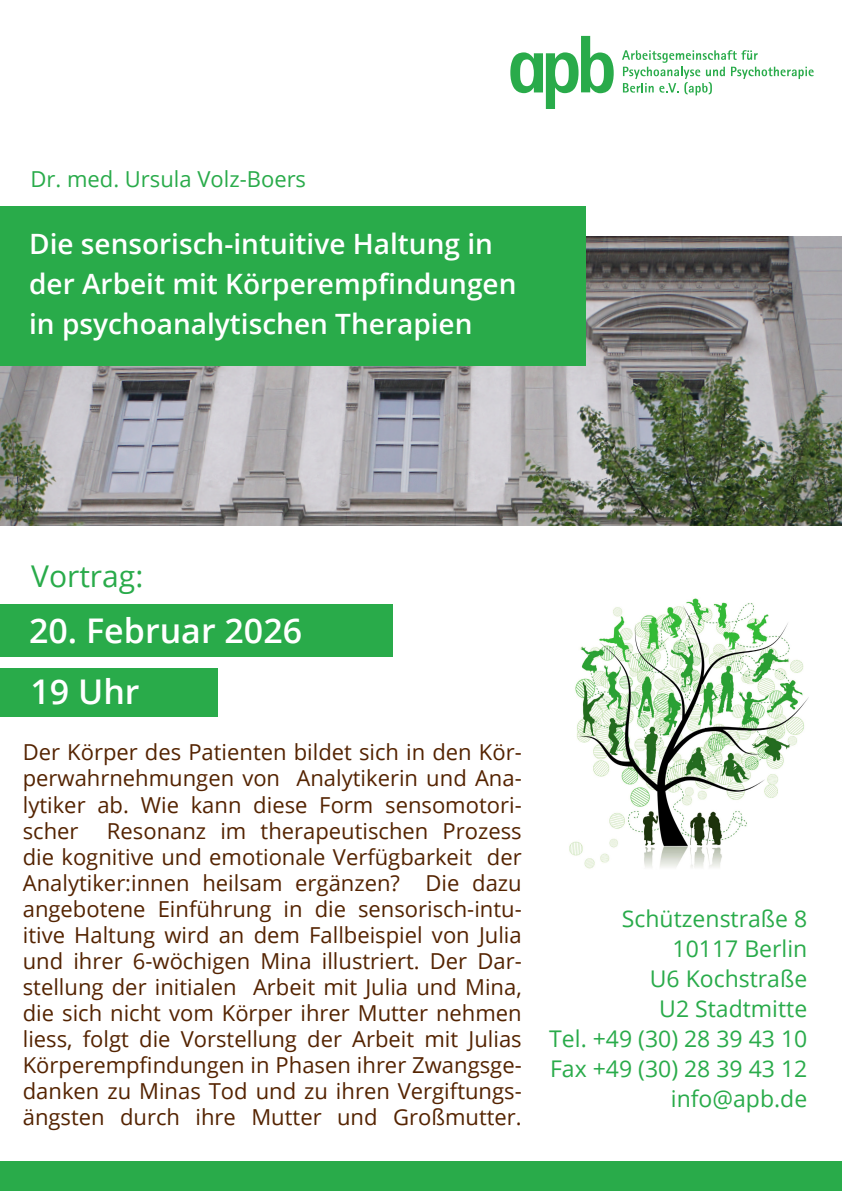
<style>
.page{position:relative;width:842px;height:1191px;background:#fff}
.page>*{position:absolute;margin:0;border:0;box-sizing:border-box;transform-origin:0 0}
.t1{font:600 34px "Open Sans";color:#fff}
.t2{font:30px "Open Sans";color:#29ab4a}
.t3{font:600 28px/40px "Open Sans";color:#fff}
.t4{font:23px "Open Sans";color:#29ab4a}
.t5{font:22px/26px "Open Sans";color:#542300;text-align:justify}
.t6{font:22px "Open Sans";color:#29ab4a}
</style>
<div class="page">
<div style="left:0;top:667px;width:217px;height:49px;background:#29ab4a"></div>
<svg style="left:510px;top:36px;width:104px;height:72px"></svg>
<svg style="left:622px;top:50px;width:192px;height:45px"></svg>
<img style="left:0;top:236px;width:842px;height:289px">
<div style="left:0;top:206px;width:585px;height:160px;background:#29ab4a"></div>
<img style="left:569px;top:598px;width:240px;height:271px">
<div style="left:0;top:1161px;width:842px;height:30px;background:#29ab4a"></div>
<div style="left:0;top:604px;width:392px;height:53px;background:#29ab4a"></div>
<p class="t6" style="left:30px;top:164px;width:277px">Dr. med. Ursula Volz-Boers</p>
<p class="t3" style="left:29px;top:224px;width:489px">Die sensorisch-intuitive Haltung in der Arbeit mit Körperempfindungen in psychoanalytischen Therapien</p>
<p class="t2" style="left:31px;top:555px;width:114px">Vortrag:</p>
<p class="t1" style="left:29px;top:608px;width:274px">20. Februar 2026</p>
<p class="t1" style="left:30px;top:668px;width:111px">19 Uhr</p>
<p class="t5" style="left:23px;top:739px;width:500px">Der Körper des Patienten bildet sich in den Kör&shy;perwahrnehmungen von Analytikerin und Ana&shy;lytiker ab. Wie kann diese Form sensomotori&shy;scher</p>
<p class="t5" style="left:23px;top:817px;width:500px;text-indent:84px">Resonanz im therapeutischen Prozess die kognitive und emotionale Verfügbarkeit der Analytiker:innen heilsam ergänzen? Die dazu angebotene Einführung in die sensorisch-intu&shy;itive Haltung wird an dem Fallbeispiel von Julia und ihrer 6-wöchigen Mina illustriert. Der Dar&shy;stellung der initialen Arbeit mit Julia und Mina, die sich nicht vom Körper ihrer Mutter nehmen liess, folgt die Vorstellung der Arbeit mit Julias Körperempfindungen in Phasen ihrer Zwangsge&shy;danken zu Minas Tod und zu ihren Vergiftungs&shy;ängsten durch ihre Mutter und Großmutter.</p>
<p class="t4" style="left:622px;top:903px;width:187px">Schützenstraße 8</p>
<p class="t4" style="left:672px;top:933px;width:136px">10117 Berlin</p>
<p class="t4" style="left:650px;top:963px;width:159px">U6 Kochstraße</p>
<p class="t4" style="left:659px;top:993px;width:149px">U2 Stadtmitte</p>
<p class="t4" style="left:549px;top:1023px;width:260px">Tel. +49 (30) 28 39 43 10</p>
<p class="t4" style="left:550px;top:1053px;width:259px">Fax +49 (30) 28 39 43 12</p>
<p class="t4" style="left:671px;top:1083px;width:138px">info@apb.de</p>
</div>
